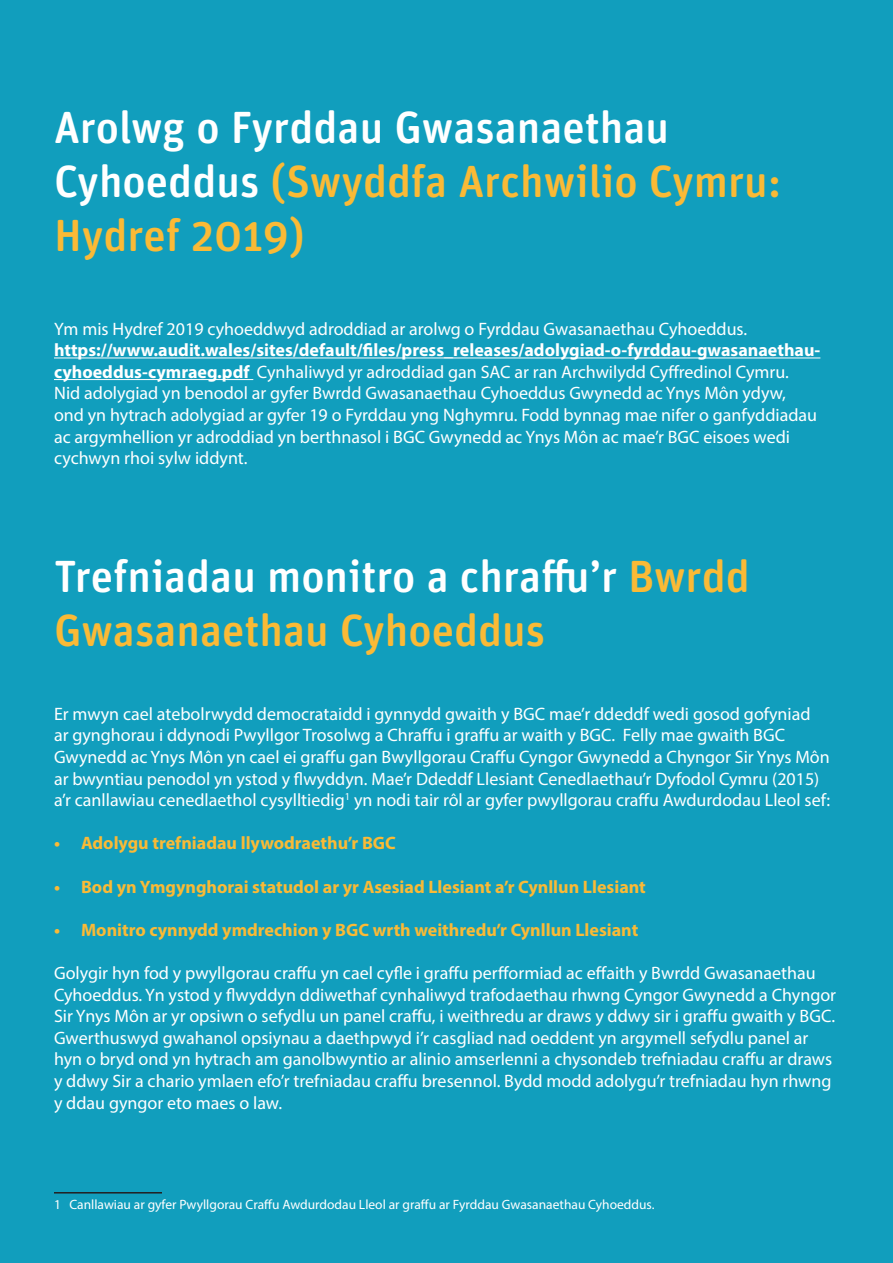
<style>
.page{position:relative;width:893px;height:1263px;background:#119ebd}
.page>*{position:absolute;margin:0;border:0;box-sizing:border-box;transform-origin:0 0}
.t1{font:500 45px/54px "Unit Rounded Pro";color:#fff}
.t2{font:18px/21.6px "Myriad Pro";color:#fff}
.t3{font:700 18px "Myriad Pro";color:#faba36}
.t4{font:13.5px "Myriad Pro";color:#fff}
.s1{color:#faba36}
.s2{font-weight:700}
</style>
<div class="page">
<hr style="left:54px;top:357px;width:766px;height:1px;background:#fff">
<hr style="left:54px;top:379px;width:199px;height:1px;background:#fff">
<hr style="left:54px;top:1192px;width:108px;height:1px;background:#231f20">
<h1 class="t1" style="left:54px;top:98px;width:729px">Arolwg o Fyrddau Gwasanaethau<br>Cyhoeddus <span class="s1">(Swyddfa Archwilio Cymru:<br>Hydref 2019)</span></h1>
<p class="t2" style="left:54px;top:317px;width:695px">Ym mis Hydref 2019 cyhoeddwyd adroddiad ar arolwg o Fyrddau Gwasanaethau Cyhoeddus.</p>
<p class="t2" style="left:54px;top:339px;width:768px"><span class="s2">https://www.audit.wales/sites/default/files/press_releases/adolygiad-o-fyrddau-gwasanaethau&shy;cyhoeddus-cymraeg.pdf</span> Cynhaliwyd yr adroddiad gan SAC ar ran Archwilydd Cyffredinol Cymru.<br>Nid adolygiad yn benodol ar gyfer Bwrdd Gwasanaethau Cyhoeddus Gwynedd ac Ynys Môn ydyw, ond yn hytrach adolygiad ar gyfer 19 o Fyrddau yng Nghymru. Fodd bynnag mae nifer o ganfyddiadau ac argymhellion yr adroddiad yn berthnasol i BGC Gwynedd ac Ynys Môn ac mae’r BGC eisoes wedi cychwyn rhoi sylw iddynt.</p>
<h1 class="t1" style="left:54px;top:548px;width:697px">Trefniadau monitro a chraffu’r <span class="s1">Bwrdd<br>Gwasanaethau Cyhoeddus</span></h1>
<p class="t2" style="left:54px;top:703px;width:778px">Er mwyn cael atebolrwydd democrataidd i gynnydd gwaith y BGC mae’r ddeddf wedi gosod gofyniad<br>ar gynghorau i ddynodi Pwyllgor Trosolwg a Chraffu i graffu ar waith y BGC. Felly mae gwaith BGC Gwynedd ac Ynys Môn yn cael ei graffu gan Bwyllgorau Craffu Cyngor Gwynedd a Chyngor Sir Ynys Môn ar bwyntiau penodol yn ystod y flwyddyn. Mae’r Ddeddf Llesiant Cenedlaethau’r Dyfodol Cymru (2015) a’r canllawiau cenedlaethol cysylltiedig<sup>1</sup> yn nodi tair rôl ar gyfer pwyllgorau craffu Awdurdodau Lleol sef:</p>
<p class="t3" style="left:54px;top:832px;width:343px">• Adolygu trefniadau llywodraethu’r BGC</p>
<p class="t3" style="left:54px;top:875px;width:593px">• Bod yn Ymgynghorai statudol ar yr Asesiad Llesiant a’r Cynllun Llesiant</p>
<p class="t3" style="left:54px;top:918px;width:586px">• Monitro cynnydd ymdrechion y BGC wrth weithredu’r Cynllun Llesiant</p>
<p class="t2" style="left:54px;top:962px;width:784px">Golygir hyn fod y pwyllgorau craffu yn cael cyfle i graffu perfformiad ac effaith y Bwrdd Gwasanaethau Cyhoeddus. Yn ystod y flwyddyn ddiwethaf cynhaliwyd trafodaethau rhwng Cyngor Gwynedd a Chyngor Sir Ynys Môn ar yr opsiwn o sefydlu un panel craffu, i weithredu ar draws y ddwy sir i graffu gwaith y BGC.<br>Gwerthuswyd gwahanol opsiynau a daethpwyd i’r casgliad nad oeddent yn argymell sefydlu panel ar hyn o bryd ond yn hytrach am ganolbwyntio ar alinio amserlenni a chysondeb trefniadau craffu ar draws y ddwy Sir a chario ymlaen efo’r trefniadau craffu bresennol. Bydd modd adolygu’r trefniadau hyn rhwng y ddau gyngor eto maes o law.</p>
<p class="t4" style="left:54px;top:1196px;width:602px">1 Canllawiau ar gyfer Pwyllgorau Craffu Awdurdodau Lleol ar graffu ar Fyrddau Gwasanaethau Cyhoeddus.</p>
</div>
